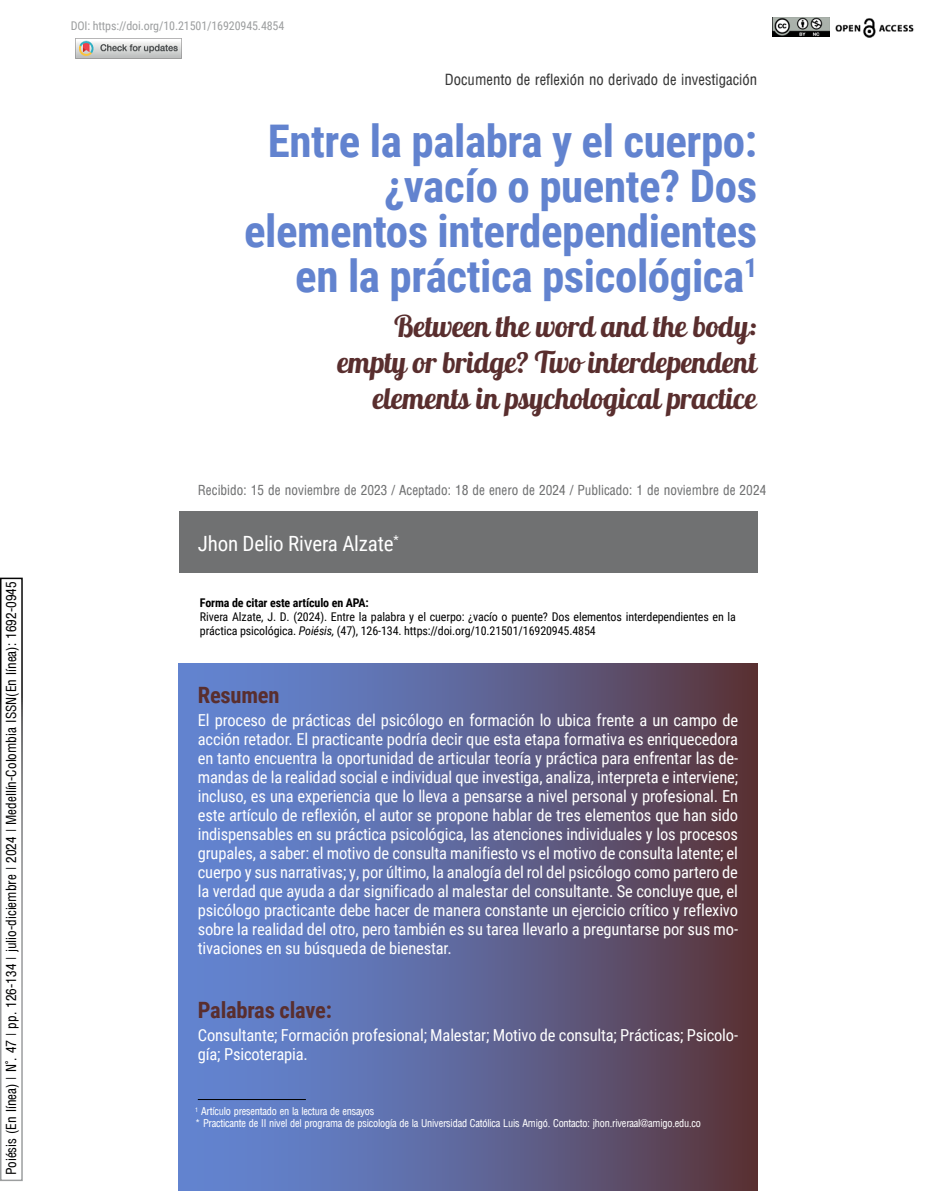
<style>
.page{position:relative;width:936px;height:1191px;background:#fff}
.page>*{position:absolute;margin:0;border:0;box-sizing:border-box;transform-origin:0 0}
.t1{font:700 45px/45px "Roboto Condensed";letter-spacing:-.01em;color:#6283cf;text-align:right}
.t2{font:30px/36px "Lobster";letter-spacing:-.01em;color:#592e2e;text-align:right}
.t3{font:700 22.5px "Roboto Condensed";letter-spacing:-.01em;color:#592e2e}
.t4{font:21px "Roboto Condensed";letter-spacing:-.01em;color:#fff}
.t5{font:16.5px/18.9px "Roboto Condensed";letter-spacing:-.01em;color:#fff;text-align:justify}
.t6{font:15px "Arena Condensed";color:#373737}
.t7{font:13.5px "Arena Condensed";color:#000}
.t8{font:13.5px "Arena Condensed";color:#707172}
.t9{font:12px/13.8px "Roboto Condensed";letter-spacing:-.01em;color:#000}
.t10{font:12px "Roboto Condensed";letter-spacing:-.01em;color:#9c9e9f}
.t11{font:700 12px "Roboto Condensed";letter-spacing:-.01em;color:#000}
.t12{font:10.5px/11.7px "Arena Condensed";letter-spacing:-.02em;color:#fff}
.s1{font-style:italic}
</style>
<div class="page">
<img style="left:835px;top:18px;width:79px;height:20px">
<img style="left:772px;top:17px;width:57px;height:20px">
<div style="left:0;top:577px;width:23px;height:604px;border:2px solid #fff"></div>
<svg style="left:178px;top:663px;width:579px;height:528px;background:#5e6392"></svg>
<div style="left:179px;top:511px;width:578px;height:62px;background:#707172"></div>
<hr style="left:198px;top:1099px;width:108px;height:1px;background:#000">
<img style="left:75px;top:38px;width:107px;height:20px">
<p class="t7" style="left:4px;top:1175px;width:595px;rotate:-90deg">Poiésis (En línea) | N°. 47 | pp. 126-134 | julio-diciembre | 2024 | Medellín-Colombia ISSN(En línea): 1692-0945</p>
<p class="t10" style="left:71px;top:17px;width:215px">DOI: https://doi.org/10.21501/16920945.4854</p>
<p class="t6" style="left:445px;top:71px;width:314px">Documento de reflexión no derivado de investigación</p>
<h1 class="t1" style="left:244px;top:117px;width:514px">Entre la palabra y el cuerpo: ¿vacío o puente? Dos elementos interdependientes en la práctica psicológica<sup>1</sup></h1>
<h2 class="t2" style="left:338px;top:307px;width:424px">Between the word and the body: empty or bridge? Two interdependent elements in psychological practice</h2>
<p class="t8" style="left:198px;top:482px;width:570px">Recibido: 15 de noviembre de 2023 / Aceptado: 18 de enero de 2024 / Publicado: 1 de noviembre de 2024</p>
<p class="t4" style="left:198px;top:528px;width:202px">Jhon Delio Rivera Alzate<sup>*</sup></p>
<p class="t11" style="left:200px;top:594px;width:170px">Forma de citar este artículo en APA:</p>
<p class="t9" style="left:200px;top:609px;width:537px">Rivera Alzate, J. D. (2024). Entre la palabra y el cuerpo: ¿vacío o puente? Dos elementos interdependientes en la práctica psicológica. <span class="s1">Poiésis,</span> (47), 126-134. https://doi.org/10.21501/16920945.4854</p>
<h3 class="t3" style="left:198px;top:679px;width:83px">Resumen</h3>
<p class="t5" style="left:198px;top:710px;width:542px">El proceso de prácticas del psicólogo en formación lo ubica frente a un campo de acción retador. El practicante podría decir que esta etapa formativa es enriquecedora en tanto encuentra la oportunidad de articular teoría y práctica para enfrentar las de&shy;mandas de la realidad social e individual que investiga, analiza, interpreta e interviene; incluso, es una experiencia que lo lleva a pensarse a nivel personal y profesional. En este artículo de reflexión, el autor se propone hablar de tres elementos que han sido indispensables en su práctica psicológica, las atenciones individuales y los procesos grupales, a saber: el motivo de consulta manifiesto vs el motivo de consulta latente; el cuerpo y sus narrativas; y, por último, la analogía del rol del psicólogo como partero de la verdad que ayuda a dar significado al malestar del consultante. Se concluye que, el psicólogo practicante debe hacer de manera constante un ejercicio crítico y reflexivo sobre la realidad del otro, pero también es su tarea llevarlo a preguntarse por sus mo&shy;tivaciones en su búsqueda de bienestar.</p>
<h3 class="t3" style="left:198px;top:994px;width:136px">Palabras clave:</h3>
<p class="t5" style="left:198px;top:1025px;width:541px">Consultante; Formación profesional; Malestar; Motivo de consulta; Prácticas; Psicolo&shy;gía; Psicoterapia.</p>
<p class="t12" style="left:195px;top:1106px;width:507px"><sup>1</sup> Artículo presentado en la lectura de ensayos<br>* Practicante de II nivel del programa de psicología de la Universidad Católica Luis Amigó. Contacto: jhon.riveraal@amigo.edu.co</p>
</div>
